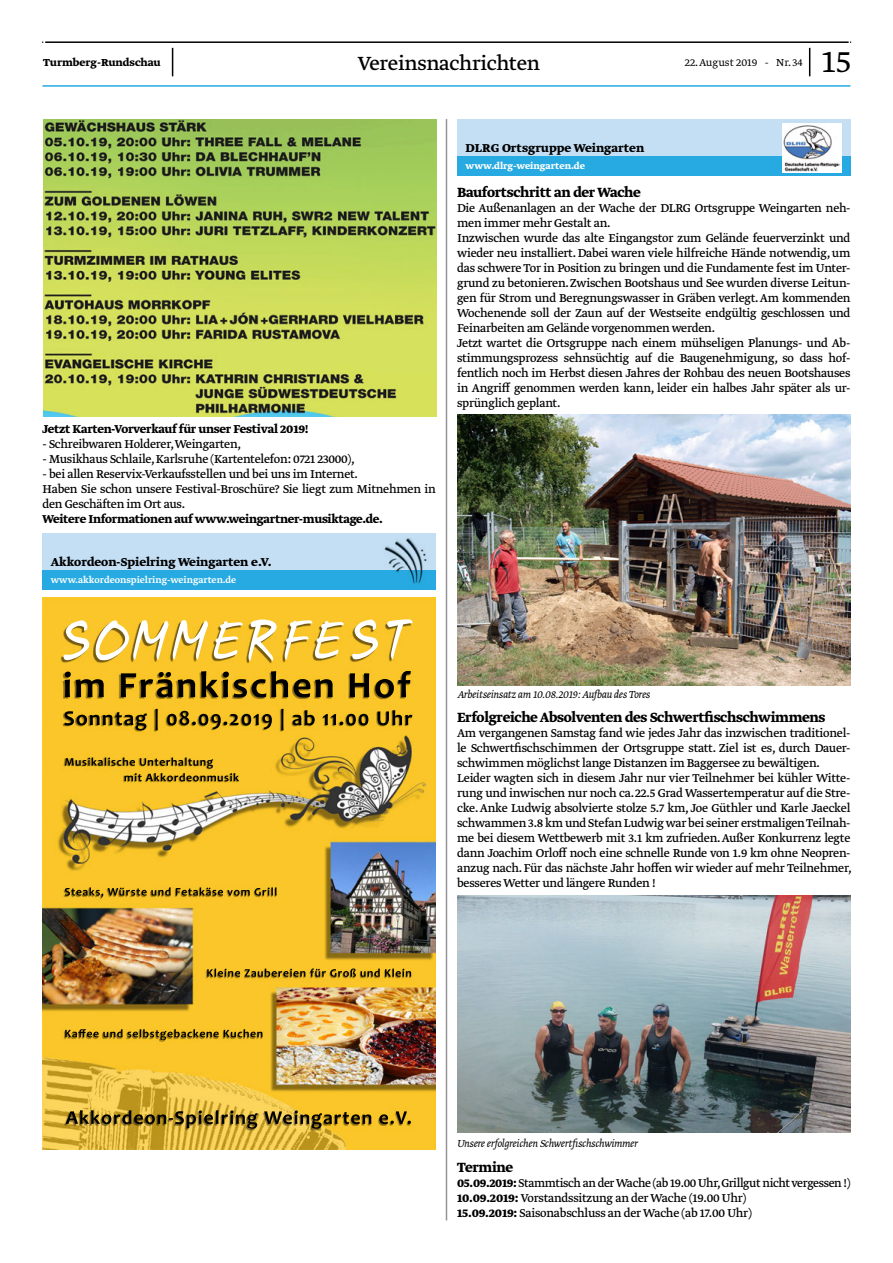
<style>
.page{position:relative;width:893px;height:1263px;background:#fff}
.page>*{position:absolute;margin:0;border:0;box-sizing:border-box;transform-origin:0 0}
.t1{font:300 36px "Greta Text Std";color:#000}
.t2{font:22.5px "Greta Text Std";letter-spacing:-.015em;color:#000}
.t3{font:700 15.75px "Greta Text Std";letter-spacing:-.02em;color:#000}
.t4{font:13.5px/15px "Greta Text Std";letter-spacing:-.02em;color:#000}
.t5{font:13.5px/15px "Greta Text Std";letter-spacing:-.02em;color:#000;scale:.95 1}
.t6{font:700 13.5px "Greta Text Std";letter-spacing:-.02em;color:#000}
.t7{font:700 13.5px "Greta Text Std";color:#000}
.t8{font:italic 300 12px "Greta Text Std";letter-spacing:-.02em;color:#000}
.t9{font:300 12px "Greta Text Std";color:#000}
.t10{font:700 12px "Greta Text Std";color:#000}
.t11{font:500 10.5px "Greta Text Std";color:#fff}
.t12{font:700 10.5px "Greta Text Std";color:#fff}
.s1{font-weight:700}
</style>
<div class="page">
<hr style="left:43px;top:85px;width:807px;height:2px;background:#27aae1">
<hr style="left:45px;top:41px;width:804px;height:2px;background:#000">
<svg style="left:809px;top:48px;width:1px;height:28px"></svg>
<svg style="left:172px;top:48px;width:1px;height:28px"></svg>
<hr style="left:446px;top:119px;width:1px;height:1101px;background:#939598">
<img style="left:43px;top:119px;width:394px;height:297px">
<div style="left:457px;top:119px;width:394px;height:57px;background:#c4dff4"></div>
<div style="left:457px;top:156px;width:394px;height:20px;background:#27aae1"></div>
<img style="left:783px;top:123px;width:58px;height:49px">
<div style="left:43px;top:533px;width:393px;height:57px;background:#c4dff4"></div>
<div style="left:43px;top:570px;width:393px;height:20px;background:#27aae1"></div>
<img style="left:384px;top:538px;width:43px;height:46px">
<img style="left:43px;top:597px;width:393px;height:552px">
<img style="left:457px;top:414px;width:393px;height:271px">
<img style="left:457px;top:896px;width:394px;height:237px">
<p class="t10" style="left:43px;top:56px;width:119px">Turmberg-Rundschau</p>
<h2 class="t2" style="left:358px;top:50px;width:184px">Vereinsnachrichten</h2>
<p class="t9" style="left:685px;top:56px;width:119px">22. August 2019 - Nr. 34</p>
<h1 class="t1" style="left:822px;top:41px;width:31px">15</h1>
<p class="t7" style="left:466px;top:140px;width:180px">DLRG Ortsgruppe Weingarten</p>
<p class="t12" style="left:466px;top:159px;width:121px">www.dlrg-weingarten.de</p>
<p class="t6" style="left:43px;top:421px;width:268px">Jetzt Karten-Vorverkauf für unser Festival 2019!</p>
<p class="t4" style="left:43px;top:437px;width:200px">- Schreibwaren Holderer,Weingarten,</p>
<p class="t4" style="left:43px;top:452px;width:314px">- Musikhaus Schlaile, Karlsruhe (Kartentelefon: 0721 23000),</p>
<p class="t4" style="left:43px;top:467px;width:395px">- bei allen Reservix-Verkaufsstellen und bei uns im Internet.<br>Haben Sie schon unsere Festival-Broschüre? Sie liegt zum Mitnehmen in den Geschäften im Ort aus.</p>
<p class="t6" style="left:43px;top:511px;width:342px">Weitere Informationen auf www.weingartner-musiktage.de.</p>
<p class="t7" style="left:51px;top:554px;width:222px">Akkordeon-Spielring Weingarten e.V.</p>
<p class="t11" style="left:51px;top:574px;width:187px">www.akkordeonspielring-weingarten.de</p>
<p class="t3" style="left:457px;top:183px;width:185px">Baufortschritt an der Wache</p>
<p class="t4" style="left:457px;top:201px;width:395px">Die Außenanlagen an der Wache der DLRG Ortsgruppe Weingarten neh&shy;men immer mehr Gestalt an.<br>Inzwischen wurde das alte Eingangstor zum Gelände feuerverzinkt und wieder neu installiert. Dabei waren viele hilfreiche Hände notwendig, um das schwere Tor in Position zu bringen und die Fundamente fest im Unter&shy;grund zu betonieren. Zwischen Bootshaus und See wurden diverse Leitun&shy;gen für Strom und Beregnungswasser in Gräben verlegt. Am kommenden Wochenende soll der Zaun auf der Westseite endgültig geschlossen und Feinarbeiten am Gelände vorgenommen werden.<br>Jetzt wartet die Ortsgruppe nach einem mühseligen Planungs- und Ab&shy;stimmungsprozess sehnsüchtig auf die Baugenehmigung, so dass hof&shy;fentlich noch im Herbst diesen Jahres der Rohbau des neuen Bootshauses in Angriff genommen werden kann, leider ein halbes Jahr später als ur&shy;sprünglich geplant.</p>
<p class="t8" style="left:457px;top:688px;width:194px">Arbeitseinsatz am 10.08.2019: Aufbau des Tores</p>
<p class="t3" style="left:457px;top:708px;width:370px">Erfolgreiche Absolventen des Schwertfischschwimmens</p>
<p class="t4" style="left:457px;top:726px;width:396px">Am vergangenen Samstag fand wie jedes Jahr das inzwischen traditionel&shy;le Schwertfischschimmen der Ortsgruppe statt. Ziel ist es, durch Dauer&shy;schwimmen möglichst lange Distanzen im Baggersee zu bewältigen.<br>Leider wagten sich in diesem Jahr nur vier Teilnehmer bei kühler Witte&shy;rung und inwischen nur noch ca. 22.5 Grad Wassertemperatur auf die Stre&shy;cke. Anke Ludwig absolvierte stolze 5.7 km, Joe Güthler und Karle Jaeckel schwammen 3.8 km und Stefan Ludwig war bei seiner erstmaligen Teilnah&shy;me bei diesem Wettbewerb mit 3.1 km zufrieden. Außer Konkurrenz legte dann Joachim Orloff noch eine schnelle Runde von 1.9 km ohne Neopren&shy;anzug nach. Für das nächste Jahr hoffen wir wieder auf mehr Teilnehmer, besseres Wetter und längere Runden !</p>
<p class="t8" style="left:457px;top:1137px;width:182px">Unsere erfolgreichen Schwertfischschwimmer</p>
<p class="t3" style="left:457px;top:1158px;width:58px">Termine</p>
<p class="t5" style="left:457px;top:1176px;width:416px"><span class="s1">05.09.2019:</span> Stammtisch an der Wache (ab 19.00 Uhr,Grillgut nicht vergessen !)<br><span class="s1">10.09.2019:</span> Vorstandssitzung an der Wache (19.00 Uhr)<br><span class="s1">15.09.2019:</span> Saisonabschluss an der Wache (ab 17.00 Uhr)</p>
</div>
